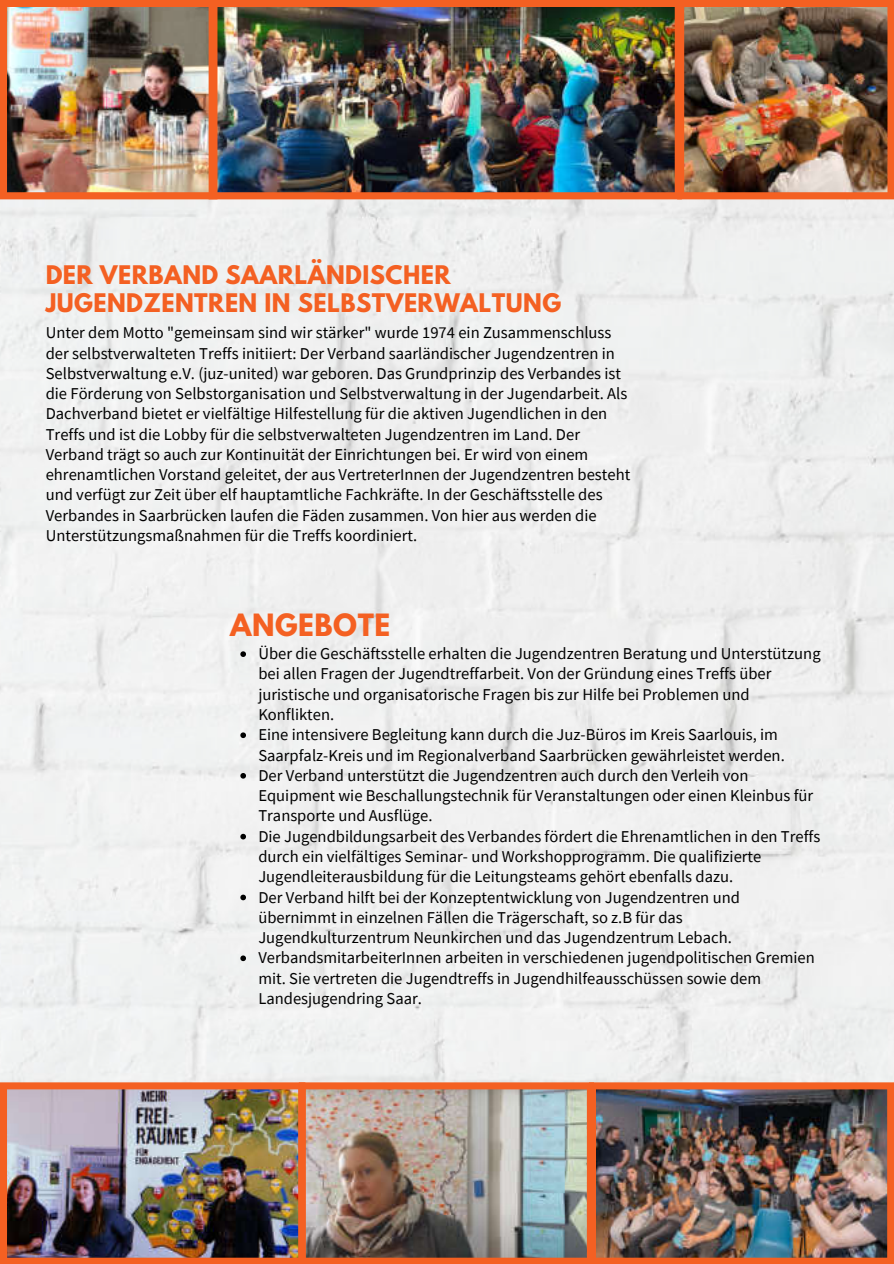
<style>
.page{position:relative;width:894px;height:1264px;background:#fff}
.page>*{position:absolute;margin:0;border:0;box-sizing:border-box;transform-origin:0 0}
.t1{font:700 27.15px "League Spartan";letter-spacing:.02em;color:#f46022}
.t2{font:700 22.65px/28.2px "League Spartan";letter-spacing:.02em;color:#f46022}
.t3{font:16.5px/20.2px "Source Sans Pro";color:#000}
</style>
<div class="page">
<div style="left:0;top:199px;width:893px;height:883px;background:#f0f0f0"></div>
<svg style="left:240px;top:651px;width:6px;height:6px"></svg>
<svg style="left:240px;top:732px;width:6px;height:6px"></svg>
<svg style="left:240px;top:773px;width:6px;height:5px"></svg>
<svg style="left:240px;top:833px;width:6px;height:6px"></svg>
<svg style="left:240px;top:894px;width:6px;height:6px"></svg>
<svg style="left:240px;top:955px;width:6px;height:6px"></svg>
<img style="left:0;top:0;width:208px;height:199px">
<img style="left:208px;top:0;width:469px;height:199px">
<img style="left:677px;top:0;width:216px;height:199px">
<img style="left:0;top:1082px;width:299px;height:181px">
<img style="left:299px;top:1082px;width:289px;height:181px">
<img style="left:588px;top:1082px;width:305px;height:181px">
<h2 class="t2" style="left:46px;top:260px;width:517px">DER VERBAND SAARLÄNDISCHER<br>JUGENDZENTREN IN SELBSTVERWALTUNG</h2>
<p class="t3" style="left:46px;top:322px;width:586px">Unter dem Motto "gemeinsam sind wir stärker" wurde 1974 ein Zusammenschluss der selbstverwalteten Treffs initiiert: Der Verband saarländischer Jugendzentren in Selbstverwaltung e.V. (juz-united) war geboren. Das Grundprinzip des Verbandes ist die Förderung von Selbstorganisation und Selbstverwaltung in der Jugendarbeit. Als Dachverband bietet er vielfältige Hilfestellung für die aktiven Jugendlichen in den Treffs und ist die Lobby für die selbstverwalteten Jugendzentren im Land. Der Verband trägt so auch zur Kontinuität der Einrichtungen bei. Er wird von einem ehrenamtlichen Vorstand geleitet, der aus VertreterInnen der Jugendzentren besteht und verfügt zur Zeit über elf hauptamtliche Fachkräfte. In der Geschäftsstelle des Verbandes in Saarbrücken laufen die Fäden zusammen. Von hier aus werden die Unterstützungsmaßnahmen für die Treffs koordiniert.</p>
<h1 class="t1" style="left:230px;top:604px;width:161px">ANGEBOTE</h1>
<p class="t3" style="left:258px;top:643px;width:563px">Über die Geschäftsstelle erhalten die Jugendzentren Beratung und Unterstützung bei allen Fragen der Jugendtreffarbeit. Von der Gründung eines Treffs über juristische und organisatorische Fragen bis zur Hilfe bei Problemen und Konflikten.<br>Eine intensivere Begleitung kann durch die Juz-Büros im Kreis Saarlouis, im Saarpfalz-Kreis und im Regionalverband Saarbrücken gewährleistet werden.<br>Der Verband unterstützt die Jugendzentren auch durch den Verleih von Equipment wie Beschallungstechnik für Veranstaltungen oder einen Kleinbus für Transporte und Ausflüge.<br>Die Jugendbildungsarbeit des Verbandes fördert die Ehrenamtlichen in den Treffs durch ein vielfältiges Seminar- und Workshopprogramm. Die qualifizierte Jugendleiterausbildung für die Leitungsteams gehört ebenfalls dazu.<br>Der Verband hilft bei der Konzeptentwicklung von Jugendzentren und übernimmt in einzelnen Fällen die Trägerschaft, so z.B für das Jugendkulturzentrum Neunkirchen und das Jugendzentrum Lebach.<br>VerbandsmitarbeiterInnen arbeiten in verschiedenen jugendpolitischen Gremien mit. Sie vertreten die Jugendtreffs in Jugendhilfeausschüssen sowie dem Landesjugendring Saar.</p>
</div>
